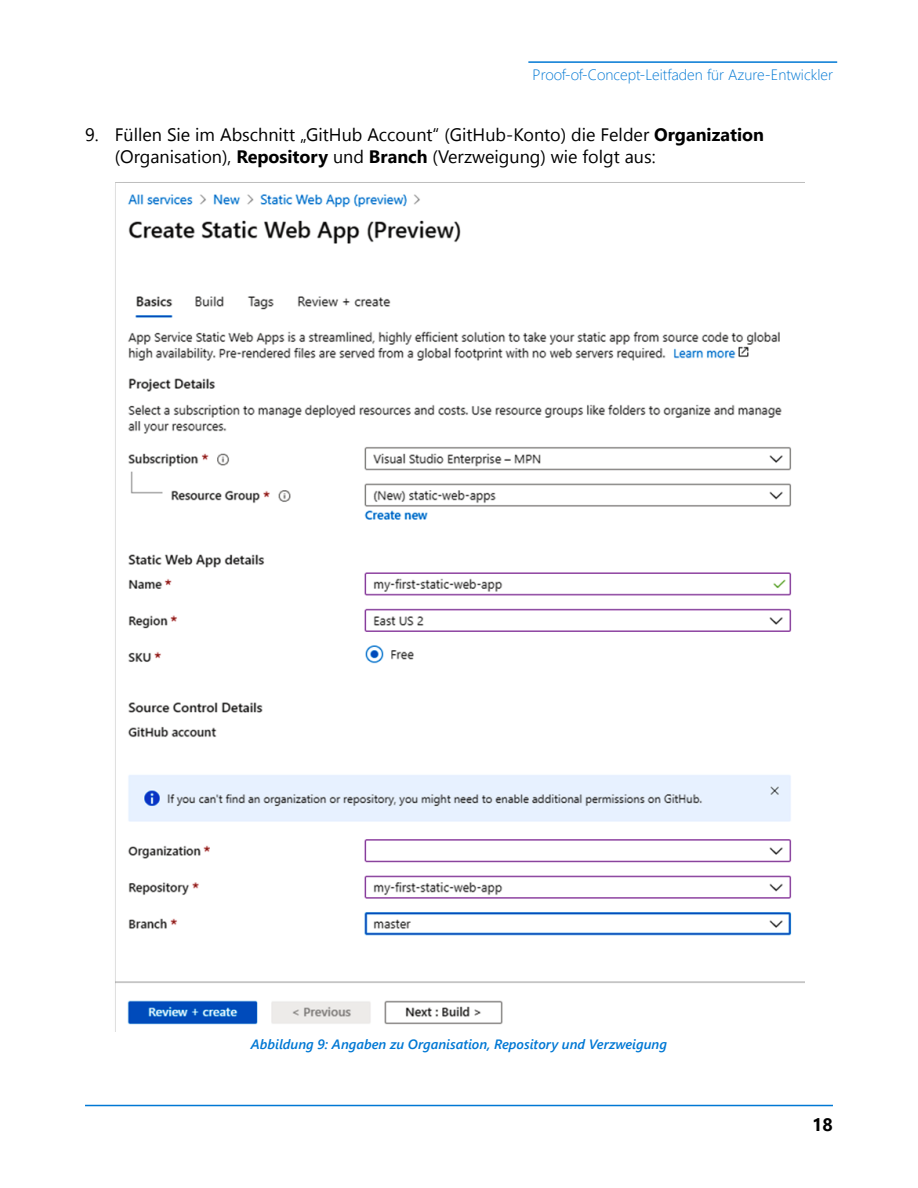
<style>
.page{position:relative;width:918px;height:1188px;background:#fff}
.page>*{position:absolute;margin:0;border:0;box-sizing:border-box;transform-origin:0 0}
.t1{font:18px/22.5px "Segoe UI";color:#000}
.t2{font:700 18px "Segoe UI";color:#000}
.t3{font:300 15px "Segoe UI";color:#0078d4}
.Figure_Caption{font:italic 600 13.5px "Segoe UI";color:#0078d4}
.s1{font-weight:700}
</style>
<div class="page">
<hr style="left:528px;top:61px;width:309px;height:2px;background:#0078d4">
<hr style="left:85px;top:1105px;width:748px;height:1px;background:#0078d4">
<img style="left:115px;top:182px;width:690px;height:849px">
<p class="t3" style="left:533px;top:60px;width:302px">Proof-of-Concept-Leitfaden für Azure-Entwickler</p>
<p class="t1" style="left:115px;top:123px;width:651px;text-indent:-30px">9. Füllen Sie im Abschnitt „GitHub Account“ (GitHub-Konto) die Felder <span class="s1">Organization </span>(Organisation), <span class="s1">Repository</span> und <span class="s1">Branch</span> (Verzweigung) wie folgt aus:</p>
<p class="Figure_Caption" style="left:251px;top:1032px;width:418px">Abbildung 9: Angaben zu Organisation, Repository und Verzweigung</p>
<p class="t2" style="left:812px;top:1107px;width:22px">18</p>
</div>
